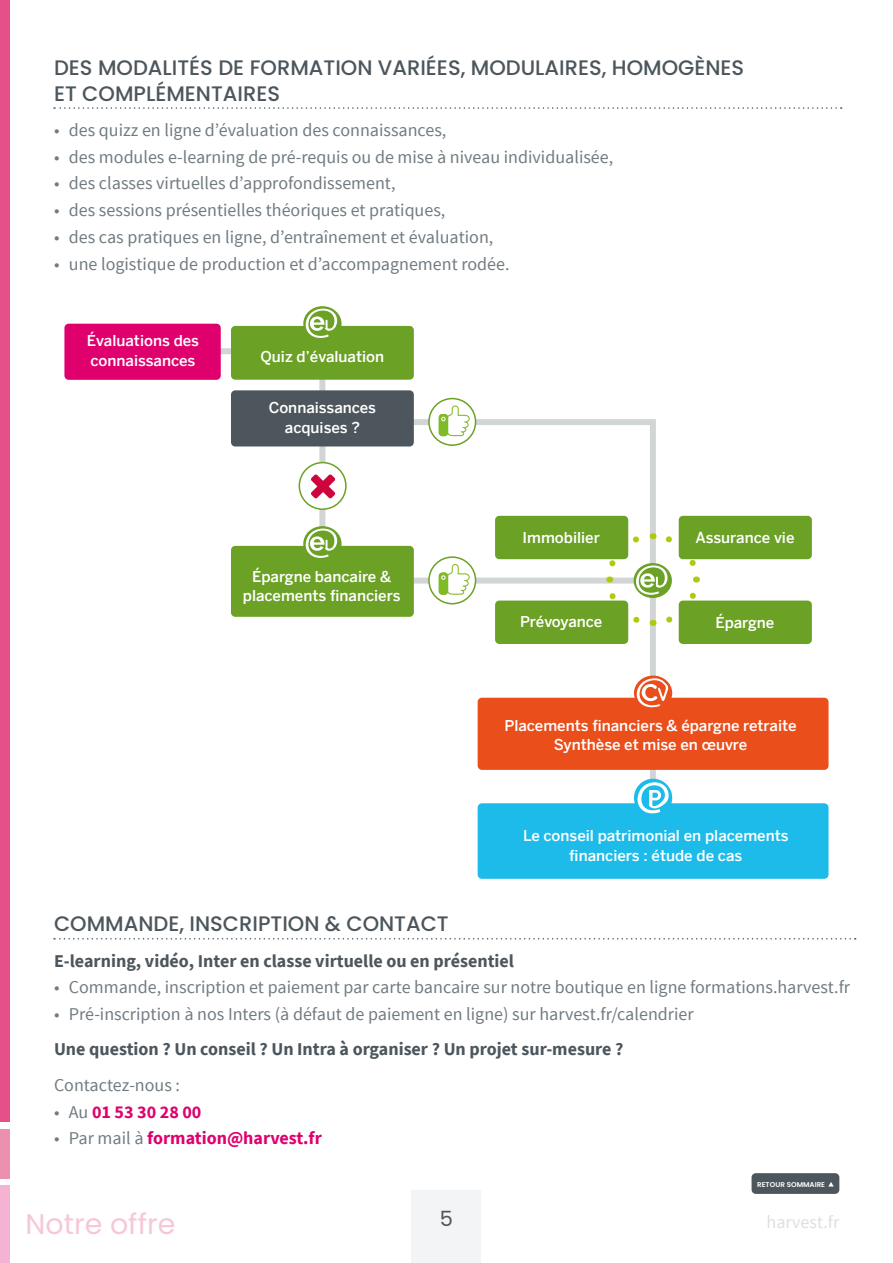
<style>
.page{position:relative;width:893px;height:1263px;background:#fff}
.page>*{position:absolute;margin:0;border:0;box-sizing:border-box;transform-origin:0 0}
.t1{font:28.5px "Poppins";color:#f6c7d7}
.t2{font:500 21px/25.5px "Poppins";color:#4c565c}
.t3{font:21px "Poppins";color:#4c565c}
.t4{font:18px "Source Sans Pro";color:#707b81}
.t5{font:700 18px "Source Sans Pro";color:#4c565c}
.t6{font:700 18px "Source Sans Pro";color:#df006e}
.t7{font:18px "Source Sans Pro";color:#dddfe0}
.t8{font:500 15px/19.5px "Benton Sans";color:#fff;text-align:center}
.t9{font:600 6.9px "Poppins";color:#fff;scale:1.04 1}
.s1{font-weight:400;color:#707b81}
</style>
<div class="page">
<div style="left:412px;top:1191px;width:69px;height:72px;background:#f3f4f5"></div>
<div style="left:0;top:0;width:10px;height:1122px;background:#e55089"></div>
<div style="left:0;top:1129px;width:10px;height:49px;background:#ed90b0"></div>
<div style="left:0;top:1185px;width:10px;height:78px;background:#f5b3d3"></div>
<div style="left:751px;top:1173px;width:88px;height:21px;background:#4c565c;border-radius:4px"></div>
<svg style="left:828px;top:1182px;width:6px;height:4px"></svg>
<svg style="left:54px;top:107px;width:788px;height:2px"></svg>
<div style="left:307px;top:419px;width:343px;height:6px;background:#d2d5d6"></div>
<div style="left:94px;top:348px;width:215px;height:6px;background:#d2d5d6"></div>
<div style="left:650px;top:419px;width:6px;height:441px;background:#d2d5d6"></div>
<div style="left:307px;top:578px;width:342px;height:6px;background:#d2d5d6"></div>
<div style="left:319px;top:321px;width:6px;height:279px;background:#d2d5d6"></div>
<svg style="left:603px;top:530px;width:99px;height:99px"></svg>
<div style="left:679px;top:516px;width:133px;height:43px;background:#6ba124;border-radius:4px"></div>
<div style="left:495px;top:516px;width:133px;height:43px;background:#6ba124;border-radius:4px"></div>
<div style="left:679px;top:601px;width:133px;height:43px;background:#6ba124;border-radius:4px"></div>
<div style="left:495px;top:601px;width:133px;height:43px;background:#6ba124;border-radius:4px"></div>
<div style="left:478px;top:698px;width:350px;height:72px;background:#e94e1b;border-radius:4px"></div>
<svg style="left:634px;top:675px;width:38px;height:35px"></svg>
<svg style="left:637px;top:678px;width:31px;height:29px"></svg>
<div style="left:478px;top:803px;width:350px;height:76px;background:#1cbbe9;border-radius:4px"></div>
<svg style="left:634px;top:779px;width:38px;height:35px"></svg>
<div style="left:231px;top:326px;width:183px;height:54px;background:#6ba124;border-radius:4px"></div>
<svg style="left:303px;top:306px;width:39px;height:35px"></svg>
<svg style="left:306px;top:309px;width:31px;height:29px"></svg>
<div style="left:64px;top:324px;width:157px;height:56px;background:#df006e;border-radius:4px"></div>
<div style="left:231px;top:390px;width:183px;height:56px;background:#4c565c;border-radius:4px"></div>
<div style="left:231px;top:546px;width:183px;height:71px;background:#6ba124;border-radius:4px"></div>
<svg style="left:303px;top:526px;width:39px;height:35px"></svg>
<svg style="left:306px;top:529px;width:31px;height:29px"></svg>
<div style="left:299px;top:463px;width:47px;height:46px;background:#fff;border-radius:50%"></div>
<div style="left:299px;top:462px;width:48px;height:48px;border:2px solid #6ba124;border-radius:50%"></div>
<svg style="left:311px;top:474px;width:24px;height:25px"></svg>
<svg style="left:429px;top:557px;width:47px;height:47px"></svg>
<div style="left:428px;top:556px;width:48px;height:48px;border:2px solid #6ba124;border-radius:50%"></div>
<svg style="left:439px;top:564px;width:31px;height:31px"></svg>
<svg style="left:429px;top:399px;width:47px;height:46px"></svg>
<div style="left:428px;top:398px;width:48px;height:48px;border:2px solid #6ba124;border-radius:50%"></div>
<svg style="left:439px;top:405px;width:31px;height:31px"></svg>
<svg style="left:54px;top:938px;width:802px;height:1px"></svg>
<p class="t2" style="left:54px;top:55px;width:692px">DES MODALITÉS DE FORMATION VARIÉES, MODULAIRES, HOMOGÈNES<br>ET COMPLÉMENTAIRES</p>
<p class="t4" style="left:54px;top:119px;width:394px">• des quizz en ligne d’évaluation des connaissances,</p>
<p class="t4" style="left:54px;top:146px;width:561px">• des modules e-learning de pré-requis ou de mise à niveau individualisée,</p>
<p class="t4" style="left:54px;top:172px;width:343px">• des classes virtuelles d’approfondissement,</p>
<p class="t4" style="left:54px;top:199px;width:393px">• des sessions présentielles théoriques et pratiques,</p>
<p class="t4" style="left:54px;top:226px;width:441px">• des cas pratiques en ligne, d’entraînement et évaluation,</p>
<p class="t4" style="left:54px;top:253px;width:457px">• une logistique de production et d’accompagnement rodée.</p>
<p class="t8" style="left:87px;top:331px;width:114px;text-align:left">Évaluations des connaissances</p>
<p class="t8" style="left:261px;top:346px;width:125px">Quiz d’évaluation</p>
<p class="t8" style="left:269px;top:398px;width:109px">Connaissances acquises ?</p>
<p class="t8" style="left:243px;top:566px;width:159px">Épargne bancaire &amp; placements financiers</p>
<p class="t8" style="left:523px;top:528px;width:79px">Immobilier</p>
<p class="t8" style="left:695px;top:528px;width:101px">Assurance vie</p>
<p class="t8" style="left:520px;top:611px;width:84px">Prévoyance</p>
<p class="t8" style="left:715px;top:613px;width:60px">Épargne</p>
<p class="t8" style="left:504px;top:715px;width:294px">Placements financiers &amp; épargne retraite<br>Synthèse et mise en œuvre</p>
<p class="t8" style="left:523px;top:826px;width:267px">Le conseil patrimonial en placements financiers : étude de cas</p>
<p class="t2" style="left:54px;top:911px;width:396px">COMMANDE, INSCRIPTION &amp; CONTACT</p>
<p class="t5" style="left:54px;top:948px;width:462px">E-learning, vidéo, Inter en classe virtuelle ou en présentiel</p>
<p class="t4" style="left:54px;top:976px;width:798px">• Commande, inscription et paiement par carte bancaire sur notre boutique en ligne formations.harvest.fr</p>
<p class="t4" style="left:54px;top:1003px;width:641px">• Pré-inscription à nos Inters (à défaut de paiement en ligne) sur harvest.fr/calendrier</p>
<p class="t5" style="left:54px;top:1037px;width:571px">Une question ? Un conseil ? Un Intra à organiser ? Un projet sur-mesure ?</p>
<p class="t4" style="left:54px;top:1073px;width:127px">Contactez-nous :</p>
<p class="t6" style="left:54px;top:1099px;width:149px"><span class="s1">• Au</span> 01 53 30 28 00</p>
<p class="t6" style="left:54px;top:1126px;width:269px"><span class="s1">• Par mail à</span> formation@harvest.fr</p>
<p class="t9" style="left:757px;top:1180px;width:67px">RETOUR SOMMAIRE</p>
<h1 class="t1" style="left:26px;top:1208px;width:151px">Notre offre</h1>
<p class="t3" style="left:440px;top:1206px;width:15px">5</p>
<p class="t7" style="left:767px;top:1210px;width:74px">harvest.fr</p>
</div>
